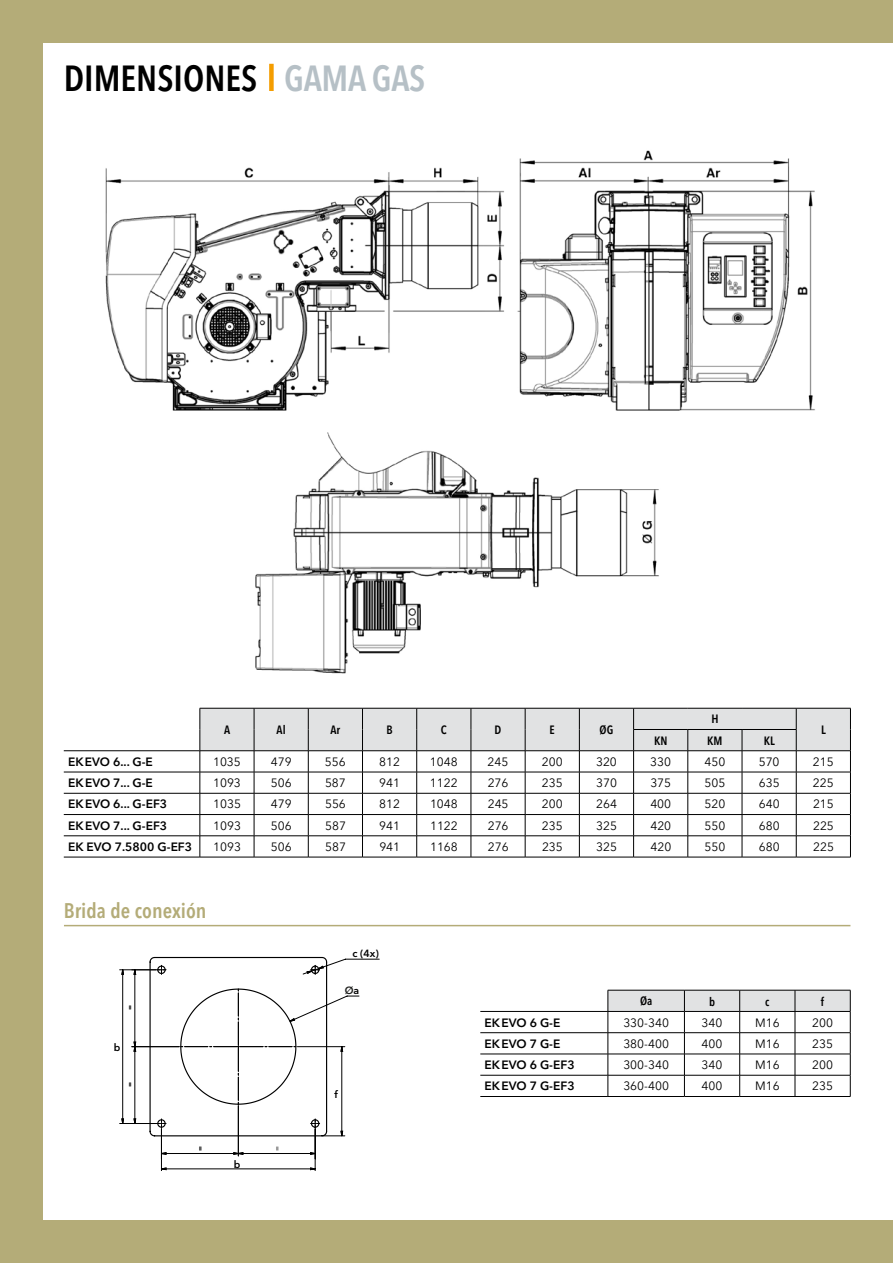
<style>
.page{position:relative;width:893px;height:1263px;background:#fff}
.page>*{position:absolute;margin:0;border:0;box-sizing:border-box;transform-origin:0 0}
.t1{font:600 condensed 36px "Avenir Next LT Pro";color:#000}
.t2{font:600 condensed 21px "Avenir Next LT Pro";color:#b4ac78}
.t3{font:12px "Avenir Next LT Pro";color:#000}
.t4{font:600 12px "Avenir Next LT Pro";color:#000}
.t5{font:600 condensed 12px "Avenir Next LT Pro";color:#000}
.t6{font:600 10.35px "Avenir Next LT Pro";color:#000}
.t7{font:600 10.35px "Avenir Next LT Pro";color:#1d1e1c}
.t8{font:7.65px "Avenir Next LT Pro";color:#000}
.s1{color:#b6c0c6}
.s2{color:#000}
</style>
<div class="page">
<div style="left:0;top:0;width:43px;height:1263px;background:#b4ac78"></div>
<div style="left:0;top:0;width:893px;height:43px;background:#b4ac78"></div>
<div style="left:0;top:1220px;width:893px;height:43px;background:#b4ac78"></div>
<div style="left:269px;top:64px;width:5px;height:27px;background:#f49d00"></div>
<hr style="left:64px;top:925px;width:786px;height:1px;background:#b4ac78">
<hr style="left:120px;top:969px;width:36px;height:1px;background:#000">
<hr style="left:120px;top:1123px;width:36px;height:1px;background:#000">
<svg style="left:121px;top:956px;width:238px;height:214px"></svg>
<hr style="left:608px;top:1096px;width:76px;height:1px;background:#000">
<hr style="left:684px;top:1096px;width:56px;height:1px;background:#000">
<hr style="left:740px;top:1096px;width:55px;height:1px;background:#000">
<hr style="left:795px;top:1096px;width:55px;height:1px;background:#000">
<hr style="left:480px;top:1011px;width:128px;height:1px;background:#000">
<hr style="left:480px;top:1032px;width:128px;height:1px;background:#000">
<hr style="left:480px;top:1096px;width:128px;height:1px;background:#000">
<hr style="left:480px;top:1054px;width:128px;height:1px;background:#000">
<hr style="left:480px;top:1075px;width:128px;height:1px;background:#000">
<svg style="left:608px;top:990px;width:243px;height:106px"></svg>
<img style="left:105px;top:150px;width:710px;height:261px">
<img style="left:255px;top:432px;width:404px;height:242px">
<hr style="left:64px;top:750px;width:136px;height:1px;background:#000">
<hr style="left:64px;top:772px;width:136px;height:1px;background:#000">
<hr style="left:64px;top:835px;width:136px;height:1px;background:#000">
<hr style="left:64px;top:857px;width:136px;height:1px;background:#000">
<hr style="left:64px;top:793px;width:136px;height:1px;background:#000">
<hr style="left:64px;top:814px;width:136px;height:1px;background:#000">
<hr style="left:200px;top:857px;width:54px;height:1px;background:#000">
<hr style="left:254px;top:857px;width:54px;height:1px;background:#000">
<hr style="left:308px;top:857px;width:54px;height:1px;background:#000">
<hr style="left:362px;top:857px;width:55px;height:1px;background:#000">
<hr style="left:417px;top:857px;width:54px;height:1px;background:#000">
<hr style="left:471px;top:857px;width:54px;height:1px;background:#000">
<hr style="left:525px;top:857px;width:54px;height:1px;background:#000">
<hr style="left:579px;top:857px;width:55px;height:1px;background:#000">
<hr style="left:634px;top:857px;width:54px;height:1px;background:#000">
<hr style="left:688px;top:857px;width:54px;height:1px;background:#000">
<hr style="left:742px;top:857px;width:54px;height:1px;background:#000">
<svg style="left:200px;top:708px;width:651px;height:149px"></svg>
<hr style="left:796px;top:857px;width:55px;height:1px;background:#000">
<h1 class="t1" style="left:64px;top:56px;width:363px">DIMENSIONES <span class="s1">GAMA GAS</span></h1>
<p class="t5" style="left:224px;top:722px;width:8px">A</p>
<p class="t5" style="left:277px;top:722px;width:11px">Al</p>
<p class="t5" style="left:330px;top:722px;width:11px">Ar</p>
<p class="t5" style="left:386px;top:722px;width:8px">B</p>
<p class="t5" style="left:441px;top:722px;width:7px">C</p>
<p class="t5" style="left:495px;top:722px;width:8px">D</p>
<p class="t5" style="left:550px;top:722px;width:7px">E</p>
<p class="t5" style="left:600px;top:722px;width:15px">ØG</p>
<p class="t5" style="left:711px;top:712px;width:9px">H</p>
<p class="t5" style="left:654px;top:733px;width:15px">KN</p>
<p class="t5" style="left:707px;top:733px;width:17px">KM</p>
<p class="t5" style="left:764px;top:733px;width:13px">KL</p>
<p class="t5" style="left:821px;top:722px;width:6px">L</p>
<p class="t4" style="left:68px;top:754px;width:86px">EKEVO 6... G-E</p>
<p class="t3" style="left:213px;top:754px;width:29px">1035</p>
<p class="t3" style="left:271px;top:754px;width:22px">479</p>
<p class="t3" style="left:325px;top:754px;width:22px">556</p>
<p class="t3" style="left:379px;top:754px;width:22px">812</p>
<p class="t3" style="left:430px;top:754px;width:29px">1048</p>
<p class="t3" style="left:488px;top:754px;width:22px">245</p>
<p class="t3" style="left:542px;top:754px;width:22px">200</p>
<p class="t3" style="left:596px;top:754px;width:22px">320</p>
<p class="t3" style="left:650px;top:754px;width:22px">330</p>
<p class="t3" style="left:704px;top:754px;width:22px">450</p>
<p class="t3" style="left:759px;top:754px;width:22px">570</p>
<p class="t3" style="left:813px;top:754px;width:22px">215</p>
<p class="t4" style="left:68px;top:776px;width:86px">EKEVO 7... G-E</p>
<p class="t3" style="left:213px;top:776px;width:29px">1093</p>
<p class="t3" style="left:271px;top:776px;width:22px">506</p>
<p class="t3" style="left:325px;top:776px;width:22px">587</p>
<p class="t3" style="left:379px;top:776px;width:22px">941</p>
<p class="t3" style="left:430px;top:776px;width:29px">1122</p>
<p class="t3" style="left:488px;top:776px;width:22px">276</p>
<p class="t3" style="left:542px;top:776px;width:22px">235</p>
<p class="t3" style="left:596px;top:776px;width:22px">370</p>
<p class="t3" style="left:650px;top:776px;width:22px">375</p>
<p class="t3" style="left:704px;top:776px;width:22px">505</p>
<p class="t3" style="left:759px;top:776px;width:22px">635</p>
<p class="t3" style="left:813px;top:776px;width:22px">225</p>
<p class="t4" style="left:68px;top:797px;width:101px">EKEVO 6... G-EF3</p>
<p class="t3" style="left:213px;top:797px;width:29px">1035</p>
<p class="t3" style="left:271px;top:797px;width:22px">479</p>
<p class="t3" style="left:325px;top:797px;width:22px">556</p>
<p class="t3" style="left:379px;top:797px;width:22px">812</p>
<p class="t3" style="left:430px;top:797px;width:29px">1048</p>
<p class="t3" style="left:488px;top:797px;width:22px">245</p>
<p class="t3" style="left:542px;top:797px;width:22px">200</p>
<p class="t3" style="left:596px;top:797px;width:22px">264</p>
<p class="t3" style="left:650px;top:797px;width:22px">400</p>
<p class="t3" style="left:705px;top:797px;width:22px">520</p>
<p class="t3" style="left:759px;top:797px;width:22px">640</p>
<p class="t3" style="left:813px;top:797px;width:22px">215</p>
<p class="t4" style="left:68px;top:818px;width:101px">EKEVO 7... G-EF3</p>
<p class="t3" style="left:213px;top:818px;width:29px">1093</p>
<p class="t3" style="left:271px;top:818px;width:22px">506</p>
<p class="t3" style="left:325px;top:818px;width:22px">587</p>
<p class="t3" style="left:379px;top:818px;width:22px">941</p>
<p class="t3" style="left:430px;top:818px;width:29px">1122</p>
<p class="t3" style="left:488px;top:818px;width:22px">276</p>
<p class="t3" style="left:542px;top:818px;width:22px">235</p>
<p class="t3" style="left:596px;top:818px;width:22px">325</p>
<p class="t3" style="left:650px;top:818px;width:22px">420</p>
<p class="t3" style="left:705px;top:818px;width:22px">550</p>
<p class="t3" style="left:759px;top:818px;width:22px">680</p>
<p class="t3" style="left:813px;top:818px;width:22px">225</p>
<p class="t4" style="left:68px;top:839px;width:125px">EK EVO 7.5800 G-EF3</p>
<p class="t3" style="left:213px;top:840px;width:29px">1093</p>
<p class="t3" style="left:271px;top:840px;width:22px">506</p>
<p class="t3" style="left:325px;top:840px;width:22px">587</p>
<p class="t3" style="left:379px;top:840px;width:22px">941</p>
<p class="t3" style="left:430px;top:840px;width:29px">1168</p>
<p class="t3" style="left:488px;top:840px;width:22px">276</p>
<p class="t3" style="left:542px;top:840px;width:22px">235</p>
<p class="t3" style="left:596px;top:840px;width:22px">325</p>
<p class="t3" style="left:650px;top:840px;width:22px">420</p>
<p class="t3" style="left:705px;top:840px;width:22px">550</p>
<p class="t3" style="left:759px;top:840px;width:22px">680</p>
<p class="t3" style="left:813px;top:840px;width:22px">225</p>
<h2 class="t2" style="left:64px;top:898px;width:144px">Brida de conexión</h2>
<p class="t8" style="left:125px;top:1010px;width:7px;rotate:-90deg">=</p>
<p class="t6" style="left:114px;top:1041px;width:8px">b</p>
<p class="t8" style="left:125px;top:1087px;width:7px;rotate:-90deg">=</p>
<p class="t8" style="left:206px;top:1146px;width:7px;rotate:90deg">=</p>
<p class="t8" style="left:282px;top:1146px;width:7px;rotate:90deg">=</p>
<p class="t6" style="left:234px;top:1158px;width:8px">b</p>
<p class="t6" style="left:352px;top:947px;width:28px">c (4x)</p>
<p class="t7" style="left:345px;top:984px;width:16px">Ø<span class="s2">a</span></p>
<p class="t6" style="left:335px;top:1088px;width:5px">f</p>
<p class="t5" style="left:640px;top:994px;width:14px">Øa</p>
<p class="t5" style="left:709px;top:994px;width:7px">b</p>
<p class="t5" style="left:765px;top:994px;width:6px">c</p>
<p class="t5" style="left:821px;top:994px;width:5px">f</p>
<p class="t4" style="left:485px;top:1015px;width:77px">EKEVO 6 G-E</p>
<p class="t3" style="left:623px;top:1015px;width:47px">330-340</p>
<p class="t3" style="left:702px;top:1015px;width:22px">340</p>
<p class="t3" style="left:755px;top:1015px;width:26px">M16</p>
<p class="t3" style="left:812px;top:1015px;width:22px">200</p>
<p class="t4" style="left:485px;top:1036px;width:77px">EKEVO 7 G-E</p>
<p class="t3" style="left:623px;top:1036px;width:47px">380-400</p>
<p class="t3" style="left:702px;top:1036px;width:22px">400</p>
<p class="t3" style="left:755px;top:1036px;width:26px">M16</p>
<p class="t3" style="left:812px;top:1036px;width:22px">235</p>
<p class="t4" style="left:485px;top:1058px;width:92px">EKEVO 6 G-EF3</p>
<p class="t3" style="left:623px;top:1058px;width:47px">300-340</p>
<p class="t3" style="left:702px;top:1058px;width:22px">340</p>
<p class="t3" style="left:755px;top:1058px;width:26px">M16</p>
<p class="t3" style="left:812px;top:1058px;width:22px">200</p>
<p class="t4" style="left:485px;top:1079px;width:92px">EKEVO 7 G-EF3</p>
<p class="t3" style="left:623px;top:1079px;width:47px">360-400</p>
<p class="t3" style="left:702px;top:1079px;width:22px">400</p>
<p class="t3" style="left:755px;top:1079px;width:26px">M16</p>
<p class="t3" style="left:812px;top:1079px;width:22px">235</p>
</div>
